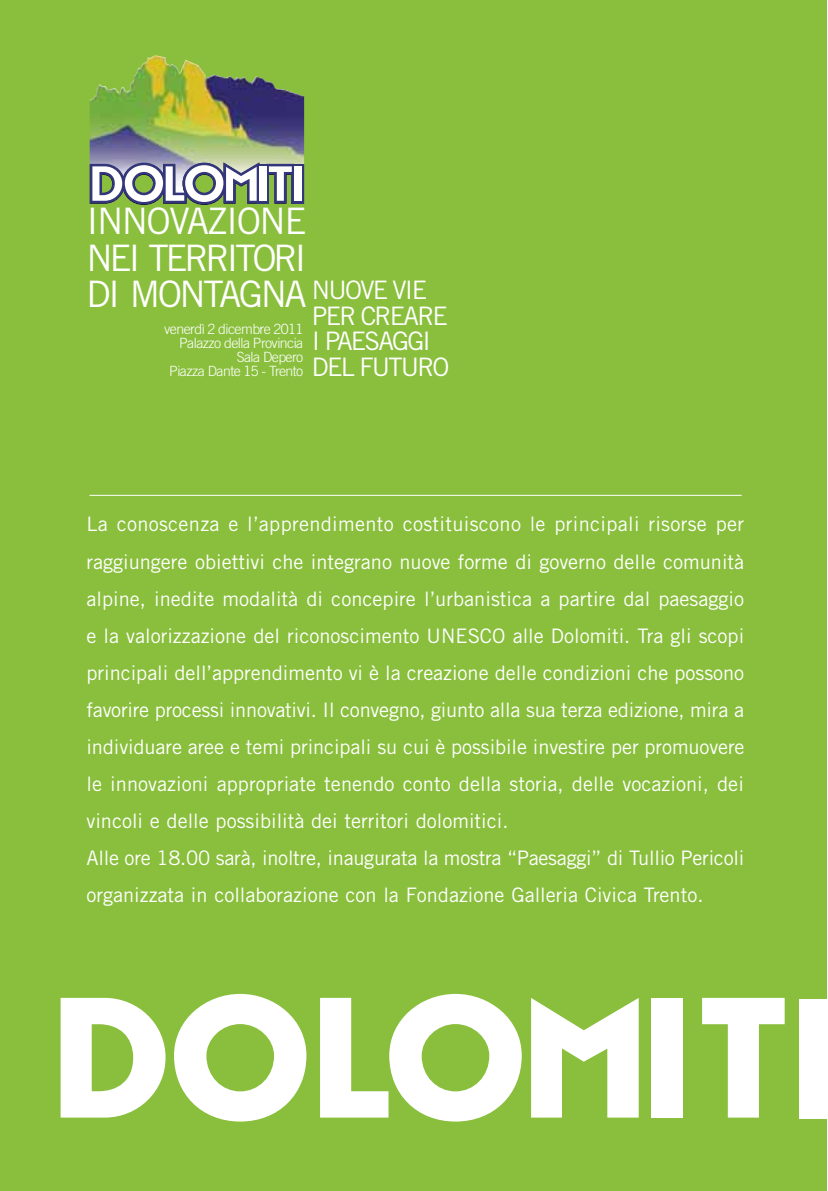
<style>
.page{position:relative;width:828px;height:1191px;background:#fff}
.page>*{position:absolute;margin:0;border:0;box-sizing:border-box;transform-origin:0 0}
.t1{font:36.4px/36.4px "Trade Gothic LT Std";letter-spacing:-.07em;color:#fff;text-align:justify}
.t2{font:25.4px/25.4px "Trade Gothic LT Std";letter-spacing:-.07em;color:#fff}
.t3{font:20px/37px "Trade Gothic LT Std";color:#fff}
.t4{font:300 14.2px/14.2px "Trade Gothic LT Std";letter-spacing:-.04em;color:#fff;text-align:right}
</style>
<div class="page">
<div style="left:0;top:1px;width:826px;height:1190px;background:#89bf3c"></div>
<div style="left:799px;top:999px;width:27px;height:120px;background:#fff"></div>
<hr style="left:89px;top:495px;width:652px;height:1px;background:#fff">
<svg style="left:61px;top:997px;width:105px;height:120px"></svg>
<svg style="left:174px;top:994px;width:132px;height:127px"></svg>
<svg style="left:320px;top:994px;width:202px;height:127px"></svg>
<svg style="left:531px;top:998px;width:107px;height:119px"></svg>
<div style="left:651px;top:997px;width:31px;height:120px;background:#fff"></div>
<svg style="left:702px;top:997px;width:82px;height:120px"></svg>
<img style="left:90px;top:55px;width:214px;height:107px">
<svg style="left:90px;top:162px;width:214px;height:43px"></svg>
<div style="left:294px;top:166px;width:7px;height:35px;background:#fff"></div>
<div style="left:259px;top:166px;width:7px;height:35px;background:#fff"></div>
<h1 class="t1" style="left:86px;top:202px;width:222px">INNOVAZIONE NEI TERRITORI DI MONTAGNA</h1>
<p class="t4" style="left:164px;top:321px;width:141px">venerdì 2 dicembre 2011<br>Palazzo della Provincia<br>Sala Depero<br>Piazza Dante 15 - Trento</p>
<p class="t2" style="left:312px;top:277px;width:139px">NUOVE VIE<br>PER CREARE<br>I PAESAGGI<br>DEL FUTURO</p>
<p class="t3" style="left:86px;top:505px;width:659px">La conoscenza e l’apprendimento costituiscono le principali risorse per raggiungere obiettivi che integrano nuove forme di governo delle comunità alpine, inedite modalità di concepire l’urbanistica a partire dal paesaggio e la valorizzazione del riconoscimento UNESCO alle Dolomiti. Tra gli scopi principali dell’apprendimento vi è la creazione delle condizioni che possono favorire processi innovativi. Il convegno, giunto alla sua terza edizione, mira a individuare aree e temi principali su cui è possibile investire per promuovere le innovazioni appropriate tenendo conto della storia, delle vocazioni, dei vincoli e delle possibilità dei territori dolomitici.<br>Alle ore 18.00 sarà, inoltre, inaugurata la mostra “Paesaggi” di Tullio Pericoli organizzata in collaborazione con la Fondazione Galleria Civica Trento.</p>
</div>
